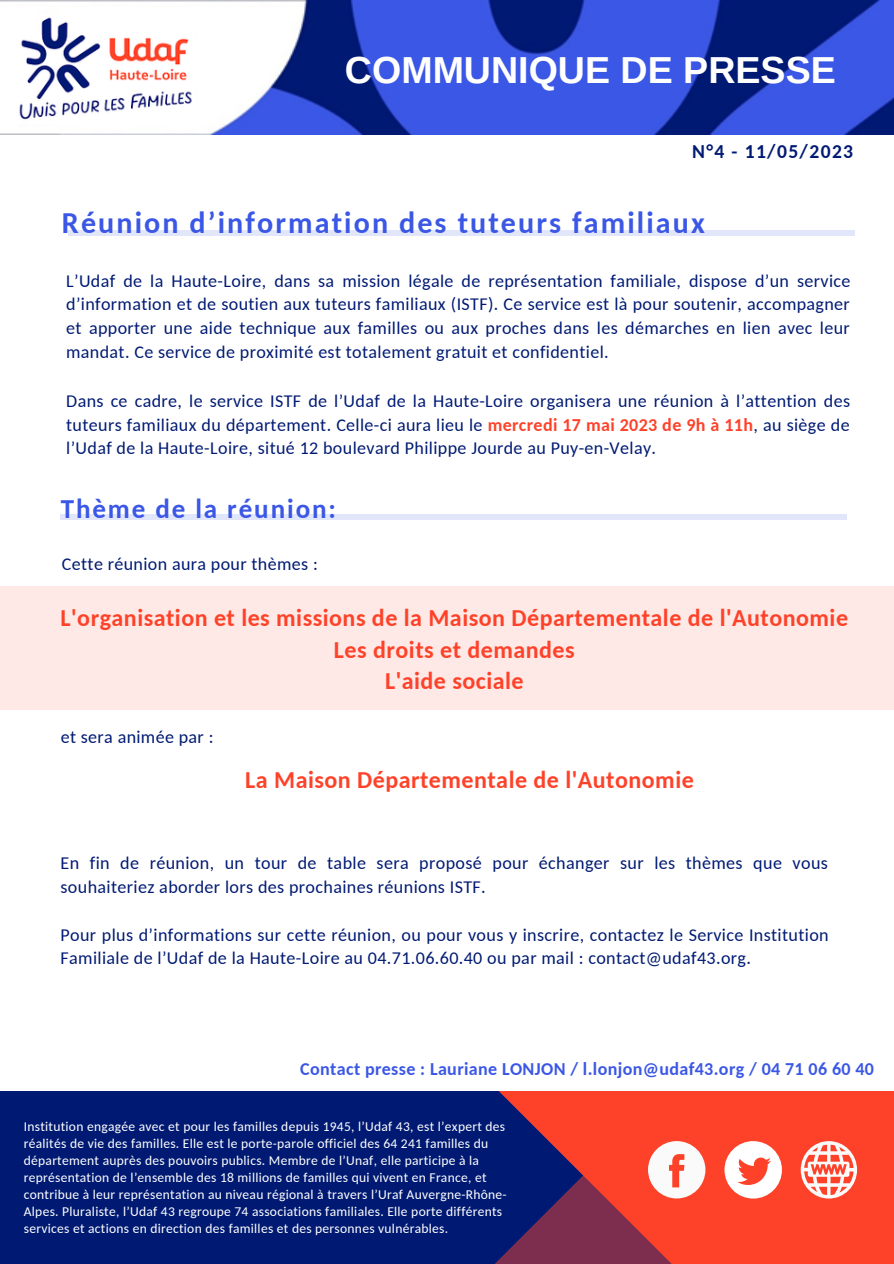
<style>
.page{position:relative;width:894px;height:1264px;background:#fff}
.page>*{position:absolute;margin:0;border:0;box-sizing:border-box;transform-origin:0 0}
.t1{font:700 37.5px "Arimo";color:#fff}
.t2{font:700 30px "Carlito";letter-spacing:.07em;color:#3b57e5}
.t3{font:700 27px "Carlito";letter-spacing:.07em;color:#3b57e5}
.t4{font:700 24px "Carlito";letter-spacing:.02em;color:#fe4229}
.t5{font:700 19.5px "Carlito";letter-spacing:.07em;color:#001a73}
.t6{font:18px/23.7px "Carlito";letter-spacing:.02em;color:#001a73;text-align:justify}
.t7{font:700 18px "Carlito";letter-spacing:.02em;color:#3b57e5}
.t8{font:13.5px/17px "Carlito";letter-spacing:.02em;color:#fff}
.s1{font-weight:700;color:#fe4229}
</style>
<div class="page">
<div style="left:0;top:0;width:893px;height:1263px;background:#001a73"></div>
<svg style="left:475px;top:1090px;width:418px;height:173px;fill:#fe4229"></svg>
<div style="left:0;top:0;width:893px;height:1090px;background:#fff"></div>
<div style="left:0;top:586px;width:893px;height:123px;background:#fee9e6"></div>
<svg style="left:648px;top:1141px;width:57px;height:57px;background:#fbc2bb"></svg>
<svg style="left:724px;top:1141px;width:57px;height:57px;background:#feb7ae"></svg>
<svg style="left:800px;top:1141px;width:56px;height:57px;background:#fc998d"></svg>
<img style="left:0;top:0;width:893px;height:134px">
<img style="left:15px;top:16px;width:180px;height:108px">
<div style="left:69px;top:231px;width:785px;height:5px;background:#e2e6fb"></div>
<div style="left:61px;top:514px;width:785px;height:5px;background:#e2e6fb"></div>
<p class="t1" style="left:345px;top:49px;width:492px">COMMUNIQUE DE PRESSE</p>
<p class="t5" style="left:692px;top:144px;width:162px">N°4 - 11/05/2023</p>
<p class="t2" style="left:62px;top:210px;width:644px">Réunion d’information des tuteurs familiaux</p>
<p class="t6" style="left:66px;top:270px;width:785px">L’Udaf de la Haute-Loire, dans sa mission légale de représentation familiale, dispose d’un service d’information et de soutien aux tuteurs familiaux (ISTF). Ce service est là pour soutenir, accompagner et apporter une aide technique aux familles ou aux proches dans les démarches en lien avec leur mandat. Ce service de proximité est totalement gratuit et confidentiel.</p>
<p class="t6" style="left:66px;top:390px;width:785px">Dans ce cadre, le service ISTF de l’Udaf de la Haute-Loire organisera une réunion à l’attention des tuteurs familiaux du département. Celle-ci aura lieu le <span class="s1">mercredi 17 mai 2023 de 9h à 11h</span>, au siège de l’Udaf de la Haute-Loire, situé 12 boulevard Philippe Jourde au Puy-en-Velay.</p>
<p class="t3" style="left:61px;top:498px;width:277px">Thème de la réunion:</p>
<p class="t6" style="left:62px;top:554px;width:257px">Cette réunion aura pour thèmes :</p>
<p class="t4" style="left:61px;top:608px;width:788px">L'organisation et les missions de la Maison Départementale de l'Autonomie</p>
<p class="t4" style="left:334px;top:639px;width:242px">Les droits et demandes</p>
<p class="t4" style="left:385px;top:671px;width:140px">L'aide sociale</p>
<p class="t6" style="left:61px;top:727px;width:154px">et sera animée par :</p>
<p class="t4" style="left:245px;top:770px;width:450px">La Maison Départementale de l'Autonomie</p>
<p class="t6" style="left:60px;top:853px;width:768px">En fin de réunion, un tour de table sera proposé pour échanger sur les thèmes que vous souhaiteriez aborder lors des prochaines réunions ISTF.</p>
<p class="t6" style="left:60px;top:924px;width:769px">Pour plus d’informations sur cette réunion, ou pour vous y inscrire, contactez le Service Institution<br>Familiale de l’Udaf de la Haute-Loire au 04.71.06.60.40 ou par mail : contact@udaf43.org.</p>
<p class="t7" style="left:300px;top:1061px;width:575px">Contact presse : Lauriane LONJON / l.lonjon@udaf43.org / 04 71 06 60 40</p>
<p class="t8" style="left:24px;top:1119px;width:484px">Institution engagée avec et pour les familles depuis 1945, l’Udaf 43, est l’expert des réalités de vie des familles. Elle est le porte-parole officiel des 64 241 familles du département auprès des pouvoirs publics. Membre de l’Unaf, elle participe à la représentation de l’ensemble des 18 millions de familles qui vivent en France, et contribue à leur représentation au niveau régional à travers l’Uraf Auvergne-Rhône-Alpes. Pluraliste, l’Udaf 43 regroupe 74 associations familiales. Elle porte différents services et actions en direction des familles et des personnes vulnérables.</p>
</div>
